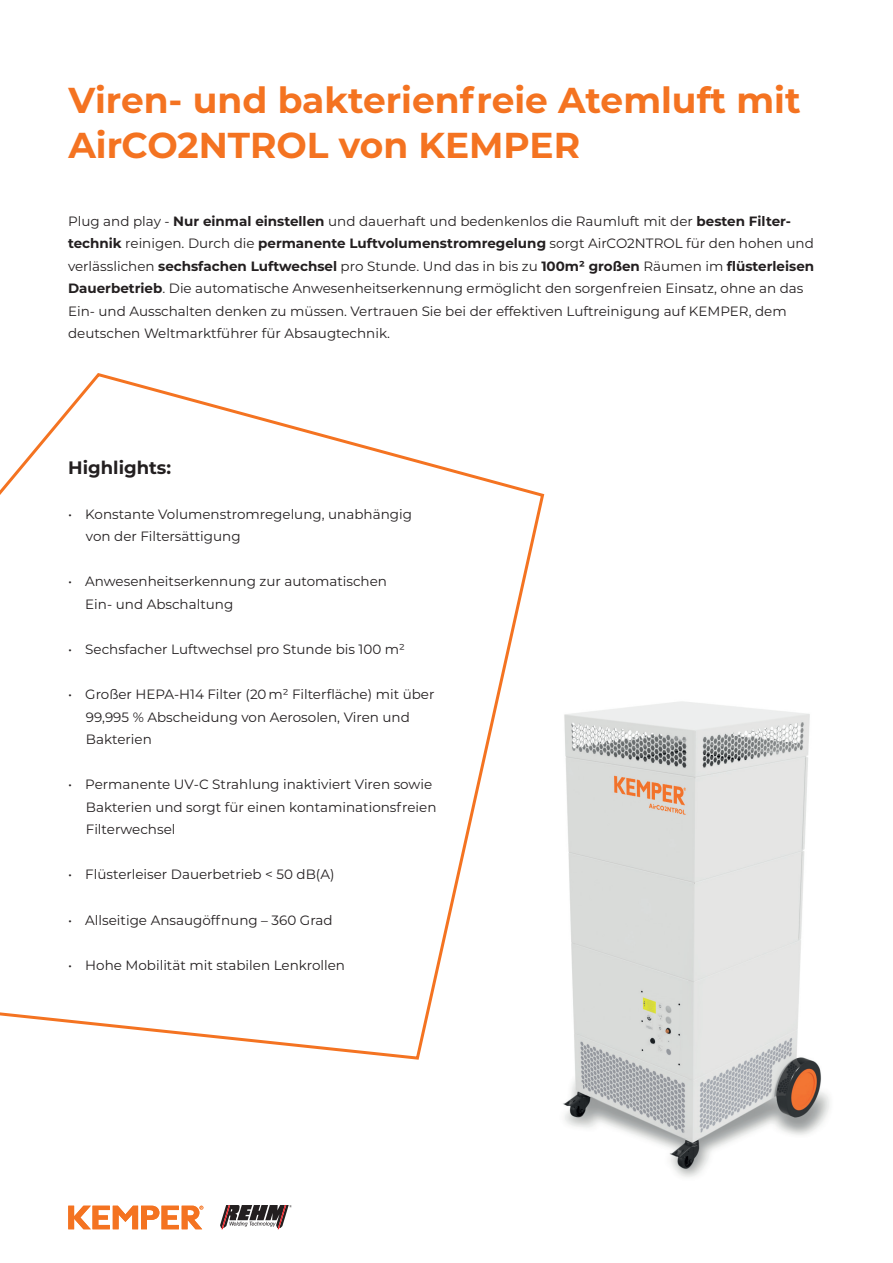
<style>
.page{position:relative;width:893px;height:1263px;background:#fff}
.page>*{position:absolute;margin:0;border:0;box-sizing:border-box;transform-origin:0 0}
.t1{font:700 36px/45px "Montserrat";color:#f47321}
.t2{font:700 18px "Montserrat";color:#231f20}
.t3{font:13.5px/22.5px "Montserrat";color:#231f20}
.s1{font-weight:700}
</style>
<div class="page">
<img style="left:563px;top:701px;width:267px;height:476px">
<svg style="left:68px;top:1206px;width:135px;height:23px"></svg>
<svg style="left:0;top:373px;width:545px;height:687px"></svg>
<svg style="left:220px;top:1205px;width:72px;height:24px"></svg>
<h1 class="t1" style="left:68px;top:76px;width:734px">Viren- und bakterienfreie Atemluft mit<br>AirCO2NTROL von KEMPER</h1>
<p class="t3" style="left:68px;top:209px;width:748px">Plug and play - <span class="s1">Nur einmal einstellen</span> und dauerhaft und bedenkenlos die Raumluft mit der <span class="s1">besten Filter&shy;technik</span> reinigen. Durch die <span class="s1">permanente Luftvolumenstromregelung</span> sorgt AirCO2NTROL für den hohen und verlässlichen <span class="s1">sechsfachen Luftwechsel</span> pro Stunde. Und das in bis zu <span class="s1">100m² großen</span> Räumen im <span class="s1">flüsterleisen Dauerbetrieb</span>. Die automatische Anwesenheitserkennung ermöglicht den sorgenfreien Einsatz, ohne an das Ein- und Ausschalten denken zu müssen. Vertrauen Sie bei der effektiven Luftreinigung auf KEMPER, dem deutschen Weltmarktführer für Absaugtechnik.</p>
<h2 class="t2" style="left:68px;top:454px;width:104px">Highlights:</h2>
<p class="t3" style="left:86px;top:502px;width:328px;text-indent:-18px">• Konstante Volumenstromregelung, unabhängig von der Filtersättigung</p>
<p class="t3" style="left:85px;top:570px;width:303px;text-indent:-17px">• Anwesenheitserkennung zur automatischen<br>Ein- und Abschaltung</p>
<p class="t3" style="left:68px;top:637px;width:338px">• Sechsfacher Luftwechsel pro Stunde bis 100 m²</p>
<p class="t3" style="left:86px;top:683px;width:350px;text-indent:-18px">• Großer HEPA-H14 Filter (20 m² Filterfläche) mit über<br>99,995 % Abscheidung von Aerosolen, Viren und<br>Bakterien</p>
<p class="t3" style="left:86px;top:773px;width:352px;text-indent:-18px">• Permanente UV-C Strahlung inaktiviert Viren sowie<br>Bakterien und sorgt für einen kontaminationsfreien<br>Filterwechsel</p>
<p class="t3" style="left:68px;top:863px;width:268px">• Flüsterleiser Dauerbetrieb &lt; 50 dB(A)</p>
<p class="t3" style="left:68px;top:908px;width:266px">• Allseitige Ansaugöffnung – 360 Grad</p>
<p class="t3" style="left:68px;top:953px;width:278px">• Hohe Mobilität mit stabilen Lenkrollen</p>
</div>
